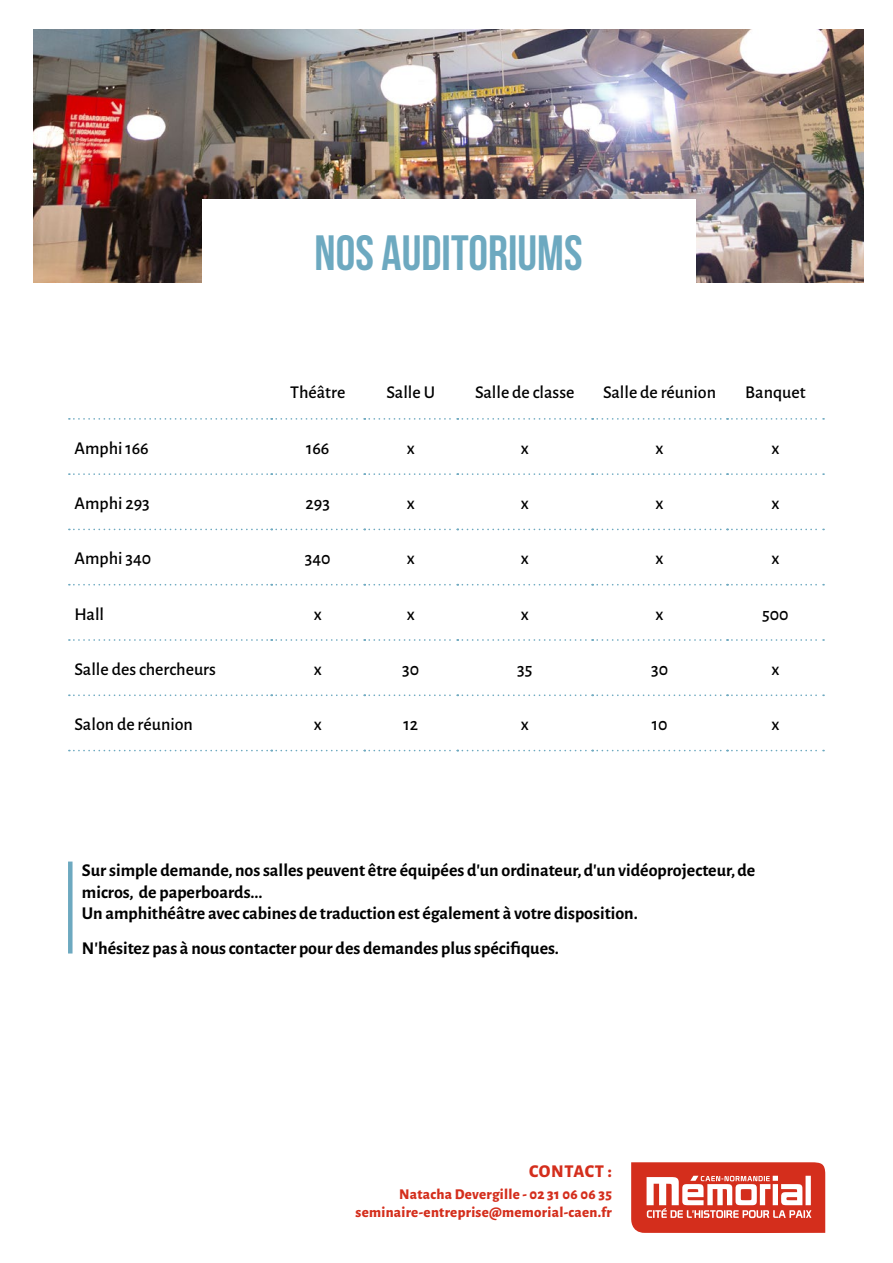
<style>
.page{position:relative;width:893px;height:1263px;background:#fff}
.page>*{position:absolute;margin:0;border:0;box-sizing:border-box;transform-origin:0 0}
.t1{font:49.5px "Bebas Neue";color:#6da9c0}
.t2{font:700 18px/21.6px "Alegreya Sans";color:#000}
.t3{font:500 18px "Alegreya Sans";color:#000}
.t4{font:800 18px "Alegreya Sans";letter-spacing:.035em;color:#d42e1c}
.t5{font:800 14.85px/17.9px "Alegreya Sans";letter-spacing:.02em;color:#d42e1c;text-align:right}
</style>
<div class="page">
<svg style="left:69px;top:418px;width:755px;height:2px"></svg>
<svg style="left:69px;top:473px;width:755px;height:2px"></svg>
<svg style="left:69px;top:529px;width:755px;height:1px"></svg>
<svg style="left:69px;top:584px;width:755px;height:1px"></svg>
<svg style="left:69px;top:639px;width:755px;height:2px"></svg>
<svg style="left:69px;top:694px;width:755px;height:2px"></svg>
<svg style="left:69px;top:750px;width:755px;height:1px"></svg>
<div style="left:68px;top:861px;width:5px;height:92px;background:#6da9c0"></div>
<img style="left:34px;top:30px;width:829px;height:252px">
<div style="left:202px;top:199px;width:493px;height:92px;background:#fff"></div>
<svg style="left:631px;top:1162px;width:194px;height:71px"></svg>
<h1 class="t1" style="left:315px;top:226px;width:269px">NOS AUDITORIUMS</h1>
<p class="t3" style="left:290px;top:380px;width:56px">Théâtre</p>
<p class="t3" style="left:387px;top:380px;width:50px">Salle U</p>
<p class="t3" style="left:475px;top:380px;width:101px">Salle de classe</p>
<p class="t3" style="left:603px;top:380px;width:115px">Salle de réunion</p>
<p class="t3" style="left:745px;top:380px;width:62px">Banquet</p>
<p class="t3" style="left:75px;top:435px;width:76px">Amphi 166</p>
<p class="t3" style="left:306px;top:435px;width:25px">166</p>
<p class="t3" style="left:407px;top:435px;width:10px">x</p>
<p class="t3" style="left:521px;top:435px;width:10px">x</p>
<p class="t3" style="left:656px;top:435px;width:10px">x</p>
<p class="t3" style="left:771px;top:435px;width:10px">x</p>
<p class="t3" style="left:75px;top:491px;width:77px">Amphi 293</p>
<p class="t3" style="left:306px;top:491px;width:26px">293</p>
<p class="t3" style="left:407px;top:491px;width:10px">x</p>
<p class="t3" style="left:521px;top:491px;width:10px">x</p>
<p class="t3" style="left:656px;top:491px;width:10px">x</p>
<p class="t3" style="left:771px;top:491px;width:10px">x</p>
<p class="t3" style="left:75px;top:546px;width:78px">Amphi 340</p>
<p class="t3" style="left:305px;top:546px;width:27px">340</p>
<p class="t3" style="left:407px;top:546px;width:10px">x</p>
<p class="t3" style="left:521px;top:546px;width:10px">x</p>
<p class="t3" style="left:656px;top:546px;width:10px">x</p>
<p class="t3" style="left:771px;top:546px;width:10px">x</p>
<p class="t3" style="left:75px;top:601px;width:31px">Hall</p>
<p class="t3" style="left:314px;top:601px;width:10px">x</p>
<p class="t3" style="left:407px;top:601px;width:10px">x</p>
<p class="t3" style="left:521px;top:601px;width:10px">x</p>
<p class="t3" style="left:656px;top:601px;width:10px">x</p>
<p class="t3" style="left:762px;top:601px;width:28px">500</p>
<p class="t3" style="left:75px;top:656px;width:143px">Salle des chercheurs</p>
<p class="t3" style="left:314px;top:656px;width:10px">x</p>
<p class="t3" style="left:402px;top:656px;width:19px">30</p>
<p class="t3" style="left:517px;top:656px;width:17px">35</p>
<p class="t3" style="left:651px;top:656px;width:19px">30</p>
<p class="t3" style="left:771px;top:656px;width:10px">x</p>
<p class="t3" style="left:75px;top:712px;width:120px">Salon de réunion</p>
<p class="t3" style="left:314px;top:712px;width:10px">x</p>
<p class="t3" style="left:403px;top:712px;width:16px">12</p>
<p class="t3" style="left:521px;top:712px;width:10px">x</p>
<p class="t3" style="left:652px;top:712px;width:17px">10</p>
<p class="t3" style="left:771px;top:712px;width:10px">x</p>
<p class="t2" style="left:82px;top:858px;width:675px">Sur simple demande, nos salles peuvent être équipées d’un ordinateur, d’un vidéoprojecteur, de micros, de paperboards...<br>Un amphithéâtre avec cabines de traduction est également à votre disposition.</p>
<p class="t2" style="left:82px;top:936px;width:478px">N’hésitez pas à nous contacter pour des demandes plus spécifiques.</p>
<p class="t4" style="left:529px;top:1157px;width:84px">CONTACT :</p>
<p class="t5" style="left:356px;top:1184px;width:258px">Natacha Devergille - 02 31 06 06 35 seminaire-entreprise@memorial-caen.fr</p>
</div>
